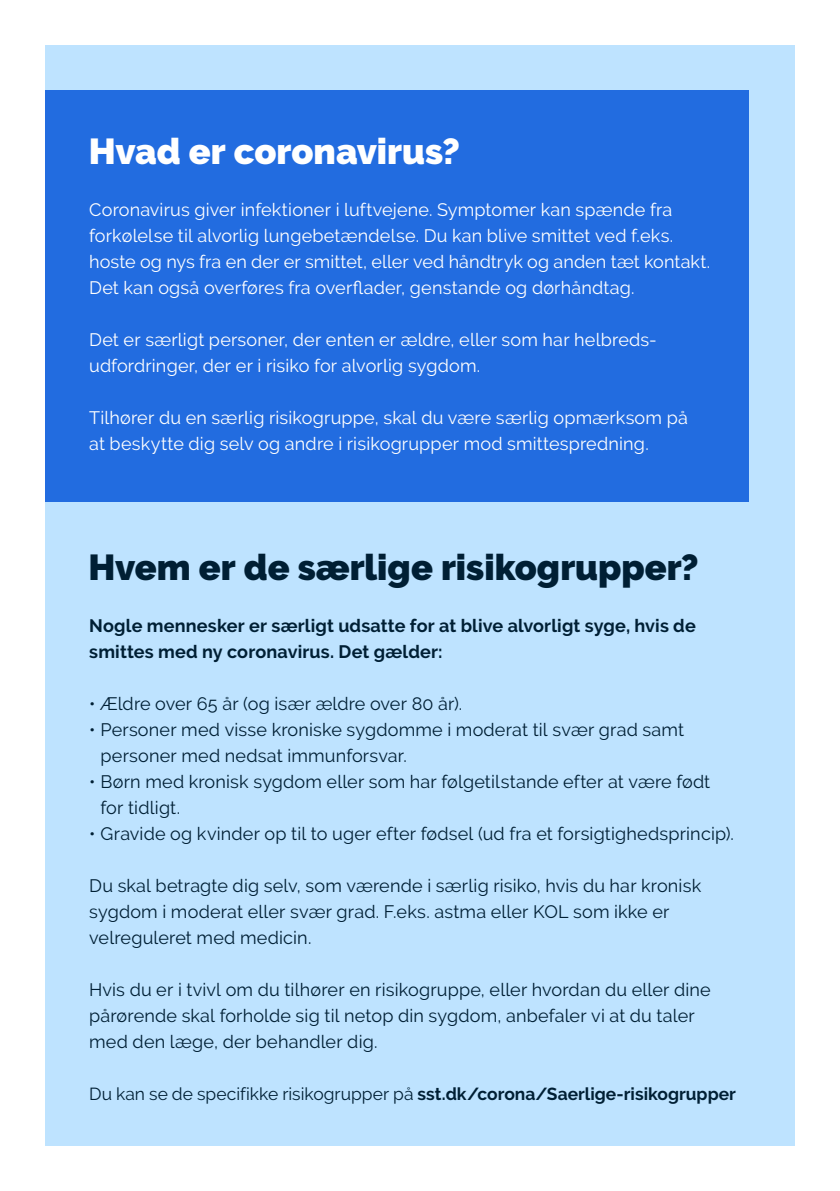
<style>
.page{position:relative;width:840px;height:1191px;background:#fff}
.page>*{position:absolute;margin:0;border:0;box-sizing:border-box;transform-origin:0 0}
.t1{font:900 36px "Raleway";color:#001f34}
.t2{font:900 36px "Raleway";letter-spacing:-.005em;color:#fff}
.Brød{font:18px/26px "Raleway";letter-spacing:.01em;color:#001f34}
.Brød-2{font:18px/26px "Raleway";letter-spacing:.01em;color:#fff}
.Brød-3{font:700 18px/26px "Raleway";letter-spacing:.01em;color:#001f34}
.Brød-4{font:700 17.4px "Raleway";color:#001f34}
.s1{font-weight:400}
</style>
<div class="page">
<div style="left:45px;top:45px;width:749px;height:1100px;background:#bee3ff"></div>
<div style="left:45px;top:91px;width:703px;height:411px;background:#226ce0"></div>
<p class="t2" style="left:89px;top:130px;width:372px">Hvad er coronavirus?</p>
<p class="Brød-2" style="left:89px;top:196px;width:622px">Coronavirus giver infektioner i luftvejene. Symptomer kan spænde fra forkølelse til alvorlig lungebetændelse. Du kan blive smittet ved f.eks. hoste og nys fra en der er smittet, eller ved håndtryk og anden tæt kontakt.<br>Det kan også overføres fra overflader, genstande og dørhåndtag.</p>
<p class="Brød-2" style="left:89px;top:326px;width:569px">Det er særligt personer, der enten er ældre, eller som har helbreds&shy;udfordringer, der er i risiko for alvorlig sygdom.</p>
<p class="Brød-2" style="left:89px;top:404px;width:599px">Tilhører du en særlig risikogruppe, skal du være særlig opmærksom på at beskytte dig selv og andre i risikogrupper mod smittespredning.</p>
<p class="t1" style="left:89px;top:546px;width:611px">Hvem er de særlige risikogrupper?</p>
<p class="Brød-3" style="left:89px;top:613px;width:607px">Nogle mennesker er særligt udsatte for at blive alvorligt syge, hvis de smittes med ny coronavirus. Det gælder:</p>
<p class="Brød" style="left:89px;top:690px;width:374px">• Ældre over 65 år (og især ældre over 80 år).</p>
<p class="Brød" style="left:100px;top:716px;width:585px;text-indent:-11px">• Personer med visse kroniske sygdomme i moderat til svær grad samt personer med nedsat immunforsvar.</p>
<p class="Brød" style="left:100px;top:768px;width:611px;text-indent:-11px">• Børn med kronisk sygdom eller som har følgetilstande efter at være født for tidligt.</p>
<p class="Brød" style="left:89px;top:820px;width:645px">• Gravide og kvinder op til to uger efter fødsel (ud fra et forsigtighedsprincip).</p>
<p class="Brød" style="left:89px;top:872px;width:613px">Du skal betragte dig selv, som værende i særlig risiko, hvis du har kronisk sygdom i moderat eller svær grad. F.eks. astma eller KOL som ikke er velreguleret med medicin.</p>
<p class="Brød" style="left:89px;top:976px;width:622px">Hvis du er i tvivl om du tilhører en risikogruppe, eller hvordan du eller dine pårørende skal forholde sig til netop din sygdom, anbefaler vi at du taler med den læge, der behandler dig.</p>
<p class="Brød-4" style="left:89px;top:1084px;width:648px"><span class="s1">Du kan se de specifikke risikogrupper på</span> sst.dk/corona/Saerlige-risikogrupper</p>
</div>
